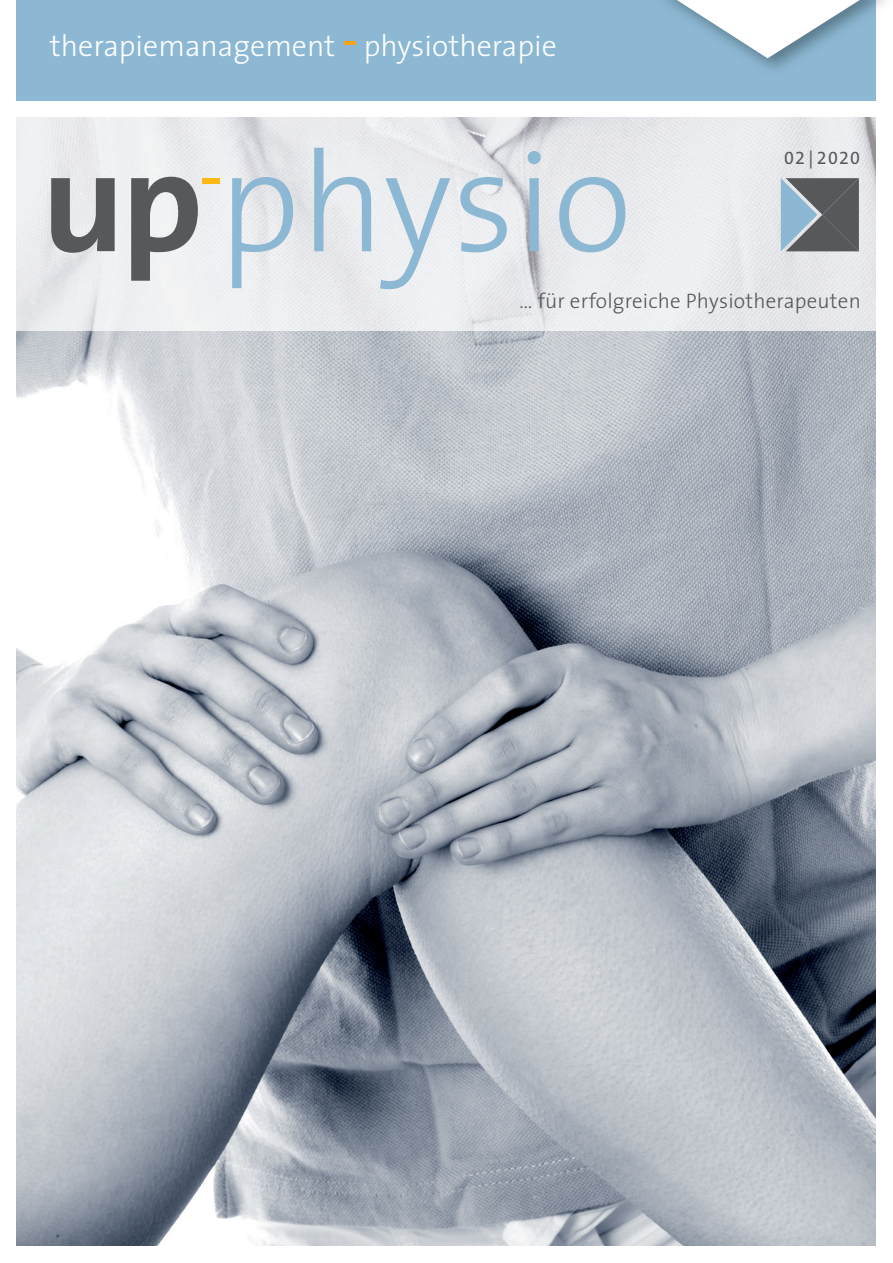
<style>
.page{position:relative;width:893px;height:1263px;background:#fff}
.page>*{position:absolute;margin:0;border:0;box-sizing:border-box;transform-origin:0 0}
.t1{font:300 30px "The Sans";color:#fff}
.t2{font:300 21px "The Sans";letter-spacing:.01em;color:#57585a}
.t3{font:18px "The Sans Expert";letter-spacing:.06em;color:#57585a}
.s1{font-family:"The Sans Caps"}
</style>
<div class="page">
<img style="left:17px;top:330px;width:859px;height:916px">
<div style="left:17px;top:0;width:859px;height:101px;background:#8cb8d3"></div>
<svg style="left:16px;top:117px;width:860px;height:213px;background:#e8e9ec"></svg>
<svg style="left:677px;top:0;width:183px;height:58px"></svg>
<hr style="left:344px;top:41px;width:12px;height:4px;background:#f9a51b">
<svg style="left:51px;top:178px;width:64px;height:75px;background:#8a8b8e"></svg>
<svg style="left:131px;top:177px;width:67px;height:104px"></svg>
<svg style="left:232px;top:177px;width:61px;height:111px;background:#cadae4"></svg>
<svg style="left:314px;top:148px;width:57px;height:103px;background:#cbdbe5"></svg>
<svg style="left:380px;top:178px;width:70px;height:111px"></svg>
<svg style="left:460px;top:177px;width:47px;height:75px;background:#c8d9e5"></svg>
<svg style="left:527px;top:151px;width:14px;height:100px"></svg>
<svg style="left:559px;top:177px;width:66px;height:75px;background:#c8d9e4"></svg>
<div style="left:202px;top:178px;width:17px;height:6px;background:#fcb814"></div>
<svg style="left:781px;top:178px;width:78px;height:73px;background:#6d787f"></svg>
<h1 class="t1" style="left:50px;top:21px;width:509px">therapiemanagement physiotherapie</h1>
<p class="t3" style="left:784px;top:143px;width:77px">02 <span class="s1">|</span>2020</p>
<p class="t2" style="left:520px;top:284px;width:343px">… für erfolgreiche Physiotherapeuten</p>
</div>
